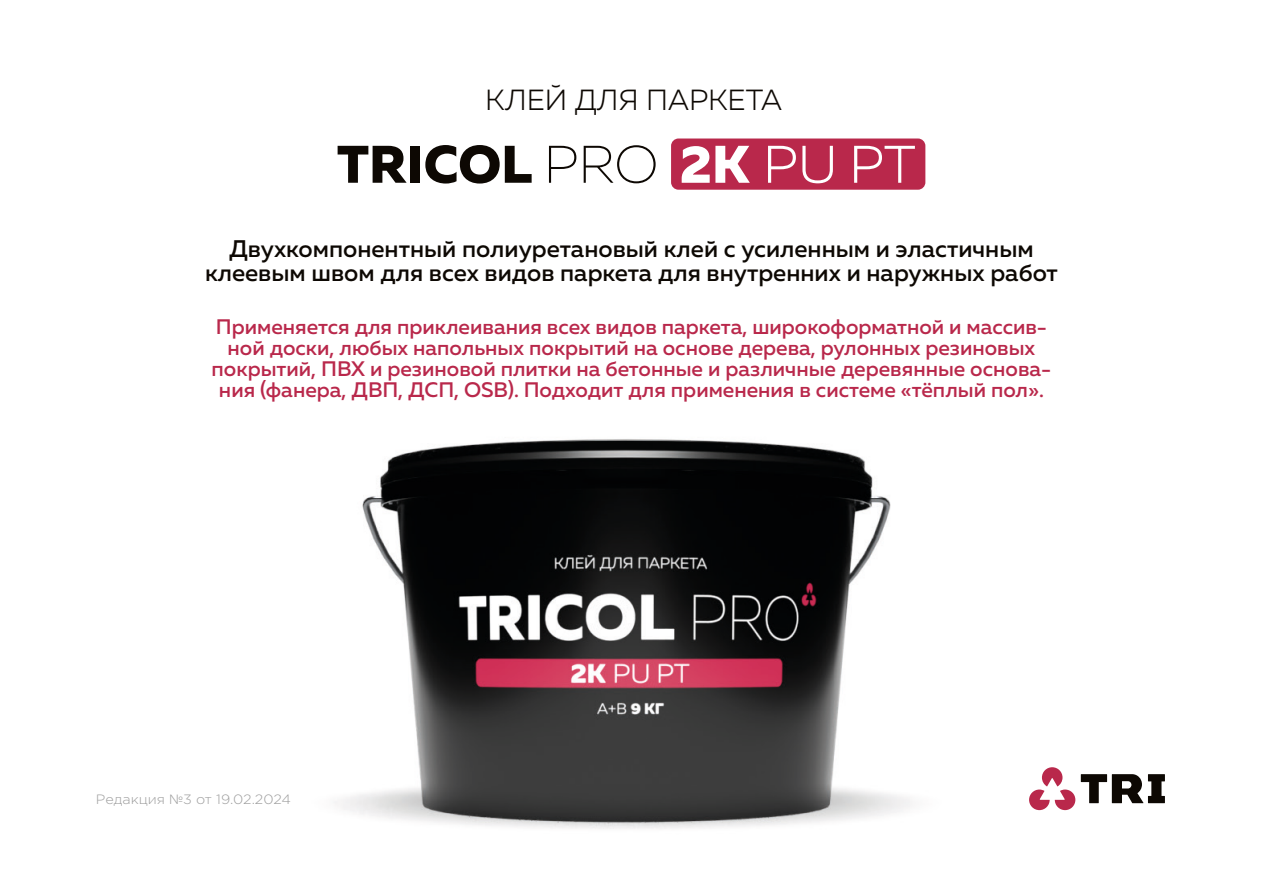
<style>
.page{position:relative;width:1263px;height:893px;background:#fff}
.page>*{position:absolute;margin:0;border:0;box-sizing:border-box;transform-origin:0 0}
.t1{font:300 29.1px "Muller";color:#0d0803}
.t2{font:500 24px/24px "Muller";color:#0d0803;text-align:center}
.t3{font:500 21px/21px "Muller";color:#b9284b;text-align:center}
.t4{font:300 13.5px "Gotham Pro";color:#9d9d9d;scale:1.06 1}
</style>
<div class="page">
<img style="left:334px;top:138px;width:831px;height:691px">
<svg style="left:338px;top:146px;width:69px;height:37px"></svg>
<div style="left:410px;top:146px;width:10px;height:37px;background:#0d0803"></div>
<svg style="left:425px;top:145px;width:107px;height:39px"></svg>
<svg style="left:549px;top:146px;width:27px;height:37px"></svg>
<svg style="left:584px;top:145px;width:72px;height:38px"></svg>
<div style="left:671px;top:139px;width:254px;height:51px;background:#b9284b;border-radius:7px"></div>
<svg style="left:682px;top:146px;width:68px;height:37px"></svg>
<svg style="left:768px;top:146px;width:28px;height:37px"></svg>
<svg style="left:802px;top:146px;width:31px;height:37px"></svg>
<svg style="left:854px;top:146px;width:61px;height:37px"></svg>
<svg style="left:1081px;top:774px;width:84px;height:29px"></svg>
<svg style="left:1029px;top:767px;width:46px;height:43px"></svg>
<h1 class="t1" style="left:485px;top:82px;width:298px">КЛЕЙ ДЛЯ ПАРКЕТА</h1>
<p class="t2" style="left:205px;top:236px;width:854px">Двухкомпонентный полиуретановый клей с усиленным и эластичным клеевым швом для всех видов паркета для внутренних и наружных работ</p>
<p class="t3" style="left:212px;top:316px;width:841px">Применяется для приклеивания всех видов паркета, широкоформатной и массив&shy;ной доски, любых напольных покрытий на основе дерева, рулонных резиновых покрытий, ПВХ и резиновой плитки на бетонные и различные деревянные основа&shy;ния (фанера, ДВП, ДСП, OSB). Подходит для применения в системе «тёплый пол».</p>
<p class="t4" style="left:96px;top:791px;width:186px">Редакция №3 от 19.02.2024</p>
</div>
